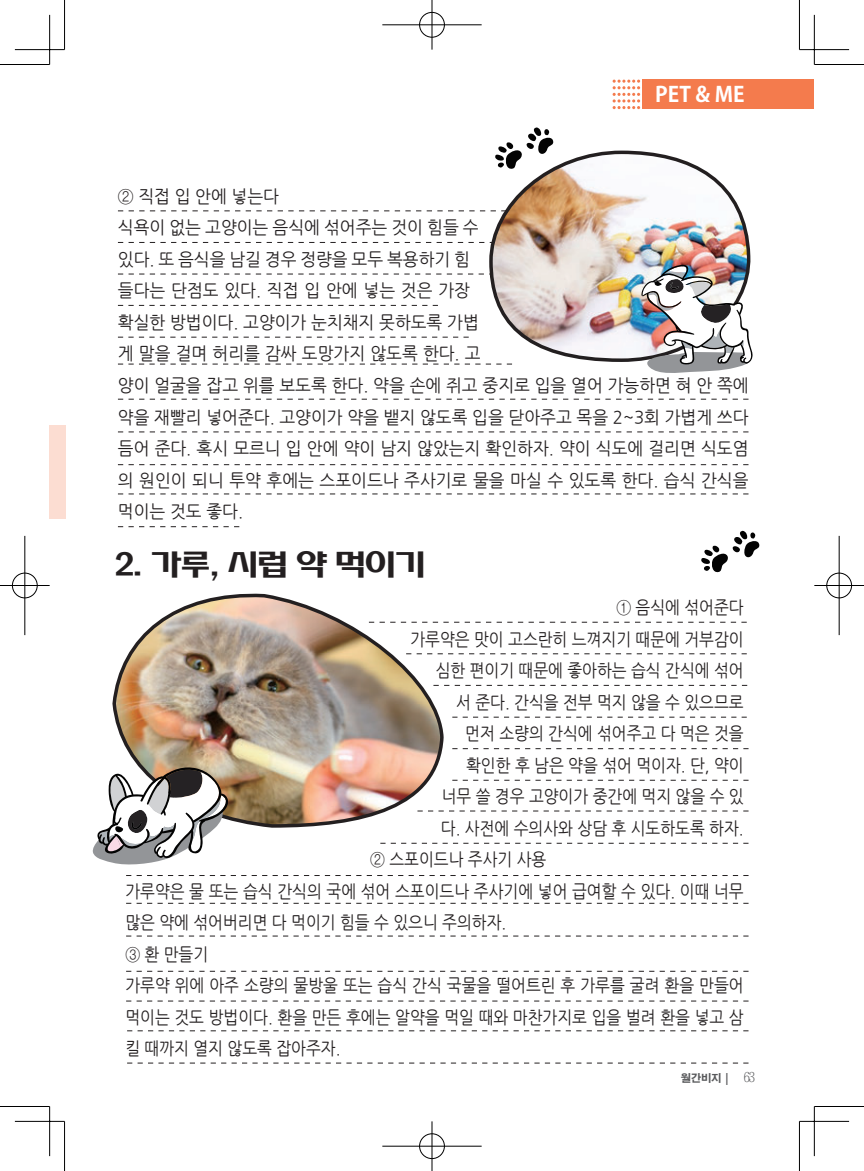
<style>
.page{position:relative;width:864px;height:1171px;background:#fff}
.page>*{position:absolute;margin:0;border:0;box-sizing:border-box;transform-origin:0 0}
.t1{font:31.5px "H Ysup B";letter-spacing:-.05em;color:#231f20}
.t2{font:700 21px "Adobe Gothic Std";color:#fff}
.t3{font:17.5px "Nanum Gothic";color:#231f20;scale:.9 1}
.t4{font:17.5px/31.5px "Nanum Gothic";color:#231f20;scale:.96 1}
.t5{font:700 10.5px "Adobe Gothic Std";color:#57585a}
.s1{font-family:"Chosunilbo NM";font-weight:400;font-size:14px}
</style>
<div class="page">
<div style="left:642px;top:79px;width:172px;height:30px;background:#f47b4d"></div>
<svg style="left:612px;top:80px;width:28px;height:29px"></svg>
<img style="left:112px;top:593px;width:333px;height:235px">
<svg style="left:118px;top:274px;width:366px;height:1px"></svg>
<svg style="left:118px;top:305px;width:320px;height:1px"></svg>
<svg style="left:118px;top:337px;width:350px;height:1px"></svg>
<svg style="left:118px;top:364px;width:394px;height:1px"></svg>
<svg style="left:118px;top:399px;width:630px;height:1px"></svg>
<svg style="left:118px;top:494px;width:630px;height:1px"></svg>
<svg style="left:118px;top:432px;width:630px;height:1px"></svg>
<svg style="left:118px;top:526px;width:121px;height:1px"></svg>
<svg style="left:118px;top:464px;width:630px;height:1px"></svg>
<svg style="left:433px;top:685px;width:314px;height:1px"></svg>
<svg style="left:452px;top:717px;width:294px;height:1px"></svg>
<svg style="left:452px;top:748px;width:296px;height:1px"></svg>
<svg style="left:452px;top:780px;width:296px;height:1px"></svg>
<svg style="left:417px;top:811px;width:331px;height:1px"></svg>
<svg style="left:380px;top:843px;width:368px;height:1px"></svg>
<svg style="left:126px;top:875px;width:622px;height:1px"></svg>
<svg style="left:126px;top:903px;width:622px;height:1px"></svg>
<svg style="left:126px;top:936px;width:622px;height:1px"></svg>
<svg style="left:126px;top:971px;width:622px;height:1px"></svg>
<svg style="left:126px;top:1001px;width:622px;height:1px"></svg>
<svg style="left:127px;top:1030px;width:621px;height:1px"></svg>
<svg style="left:127px;top:1063px;width:621px;height:1px"></svg>
<svg style="left:118px;top:242px;width:367px;height:1px"></svg>
<svg style="left:406px;top:653px;width:340px;height:1px"></svg>
<svg style="left:118px;top:211px;width:368px;height:1px"></svg>
<svg style="left:369px;top:622px;width:377px;height:1px"></svg>
<svg style="left:701px;top:531px;width:58px;height:42px"></svg>
<svg style="left:498px;top:127px;width:55px;height:22px"></svg>
<div style="left:50px;top:425px;width:15px;height:94px;background:#fcdace"></div>
<img style="left:487px;top:149px;width:264px;height:215px">
<img style="left:640px;top:264px;width:113px;height:109px">
<svg style="left:93px;top:767px;width:138px;height:97px"></svg>
<hr style="left:0;top:64px;width:50px;height:1px;background:#000">
<hr style="left:814px;top:64px;width:49px;height:1px;background:#000">
<hr style="left:0;top:1106px;width:50px;height:1px;background:#000">
<hr style="left:814px;top:1106px;width:49px;height:1px;background:#000">
<hr style="left:64px;top:0;width:1px;height:50px;background:#000">
<hr style="left:64px;top:1121px;width:1px;height:50px;background:#000">
<hr style="left:798px;top:0;width:1px;height:50px;background:#000">
<hr style="left:798px;top:1121px;width:1px;height:50px;background:#000">
<hr style="left:15px;top:49px;width:49px;height:1px;background:#000">
<hr style="left:799px;top:49px;width:49px;height:1px;background:#000">
<hr style="left:15px;top:1121px;width:49px;height:1px;background:#000">
<hr style="left:799px;top:1121px;width:49px;height:1px;background:#000">
<hr style="left:49px;top:15px;width:1px;height:49px;background:#000">
<hr style="left:49px;top:1106px;width:1px;height:50px;background:#000">
<hr style="left:813px;top:15px;width:1px;height:49px;background:#000">
<hr style="left:813px;top:1106px;width:1px;height:50px;background:#000">
<div style="left:418px;top:11px;width:27px;height:27px;border:2px solid #fff;border-radius:50%"></div>
<hr style="left:382px;top:24px;width:99px;height:2px;background:#fff">
<hr style="left:430px;top:0;width:3px;height:50px;background:#fff">
<div style="left:419px;top:12px;width:25px;height:25px;border:1px solid #000;border-radius:50%"></div>
<hr style="left:382px;top:25px;width:99px;height:1px;background:#000">
<hr style="left:431px;top:0;width:1px;height:50px;background:#000">
<div style="left:418px;top:1132px;width:27px;height:28px;border:2px solid #fff;border-radius:50%"></div>
<hr style="left:382px;top:1145px;width:99px;height:2px;background:#fff">
<hr style="left:430px;top:1121px;width:3px;height:50px;background:#fff">
<div style="left:419px;top:1133px;width:25px;height:26px;border:1px solid #000;border-radius:50%"></div>
<hr style="left:382px;top:1146px;width:99px;height:1px;background:#000">
<hr style="left:431px;top:1121px;width:1px;height:50px;background:#000">
<div style="left:11px;top:572px;width:27px;height:27px;border:2px solid #fff;border-radius:50%"></div>
<hr style="left:0;top:584px;width:50px;height:3px;background:#fff">
<hr style="left:24px;top:536px;width:2px;height:99px;background:#fff">
<div style="left:12px;top:573px;width:25px;height:25px;border:1px solid #000;border-radius:50%"></div>
<hr style="left:0;top:585px;width:50px;height:1px;background:#000">
<hr style="left:25px;top:536px;width:1px;height:99px;background:#000">
<div style="left:825px;top:572px;width:27px;height:27px;border:2px solid #fff;border-radius:50%"></div>
<hr style="left:814px;top:584px;width:49px;height:3px;background:#fff">
<hr style="left:837px;top:536px;width:3px;height:99px;background:#fff">
<div style="left:826px;top:573px;width:25px;height:25px;border:1px solid #000;border-radius:50%"></div>
<hr style="left:814px;top:585px;width:49px;height:1px;background:#000">
<hr style="left:838px;top:536px;width:1px;height:99px;background:#000">
<p class="t2" style="left:655px;top:82px;width:91px">PET &amp; ME</p>
<p class="t4" style="left:118px;top:181px;width:658px">② 직접 입 안에 넣는다<br>식욕이 없는 고양이는 음식에 섞어주는 것이 힘들 수<br>있다. 또 음식을 남길 경우 정량을 모두 복용하기 힘<br>들다는 단점도 있다. 직접 입 안에 넣는 것은 가장<br>확실한 방법이다. 고양이가 눈치채지 못하도록 가볍<br>게 말을 걸며 허리를 감싸 도망가지 않도록 한다. 고<br>양이 얼굴을 잡고 위를 보도록 한다. 약을 손에 쥐고 중지로 입을 열어 가능하면 혀 안 쪽에 약을 재빨리 넣어준다. 고양이가 약을 뱉지 않도록 입을 닫아주고 목을 2~3회 가볍게 쓰다 듬어 준다. 혹시 모르니 입 안에 약이 남지 않았는지 확인하자. 약이 식도에 걸리면 식도염 의 원인이 되니 투약 후에는 스포이드나 주사기로 물을 마실 수 있도록 한다. 습식 간식을 먹이는 것도 좋다.</p>
<h1 class="t1" style="left:115px;top:549px;width:312px">2. 가루, 시럽 약 먹이기</h1>
<p class="t3" style="left:616px;top:599px;width:143px">① 음식에 섞어준다</p>
<p class="t3" style="left:410px;top:631px;width:371px">가루약은 맛이 고스란히 느껴지기 때문에 거부감이</p>
<p class="t3" style="left:435px;top:662px;width:343px">심한 편이기 때문에 좋아하는 습식 간식에 섞어</p>
<p class="t3" style="left:456px;top:694px;width:321px">서 준다. 간식을 전부 먹지 않을 수 있으므로</p>
<p class="t3" style="left:465px;top:725px;width:311px">먼저 소량의 간식에 섞어주고 다 먹은 것을</p>
<p class="t3" style="left:466px;top:757px;width:310px">확인한 후 남은 약을 섞어 먹이자. 단, 약이</p>
<p class="t3" style="left:441px;top:788px;width:337px">너무 쓸 경우 고양이가 중간에 먹지 않을 수 있</p>
<p class="t3" style="left:441px;top:820px;width:338px">다. 사전에 수의사와 상담 후 시도하도록 하자.</p>
<p class="t3" style="left:370px;top:851px;width:197px">② 스포이드나 주사기 사용</p>
<p class="t3" style="left:125px;top:883px;width:688px">가루약은 물 또는 습식 간식의 국에 섞어 스포이드나 주사기에 넣어 급여할 수 있다. 이때 너무</p>
<p class="t3" style="left:125px;top:914px;width:424px">많은 약에 섞어버리면 다 먹이기 힘들 수 있으니 주의하자.</p>
<p class="t3" style="left:125px;top:946px;width:94px">③ 환 만들기</p>
<p class="t3" style="left:125px;top:977px;width:688px">가루약 위에 아주 소량의 물방울 또는 습식 간식 국물을 떨어트린 후 가루를 굴려 환을 만들어</p>
<p class="t3" style="left:125px;top:1009px;width:688px">먹이는 것도 방법이다. 환을 만든 후에는 알약을 먹일 때와 마찬가지로 입을 벌려 환을 넣고 삼</p>
<p class="t3" style="left:125px;top:1040px;width:240px">킬 때까지 열지 않도록 잡아주자.</p>
<p class="t5" style="left:680px;top:1072px;width:76px">월간비지 | <span class="s1">63</span></p>
</div>
